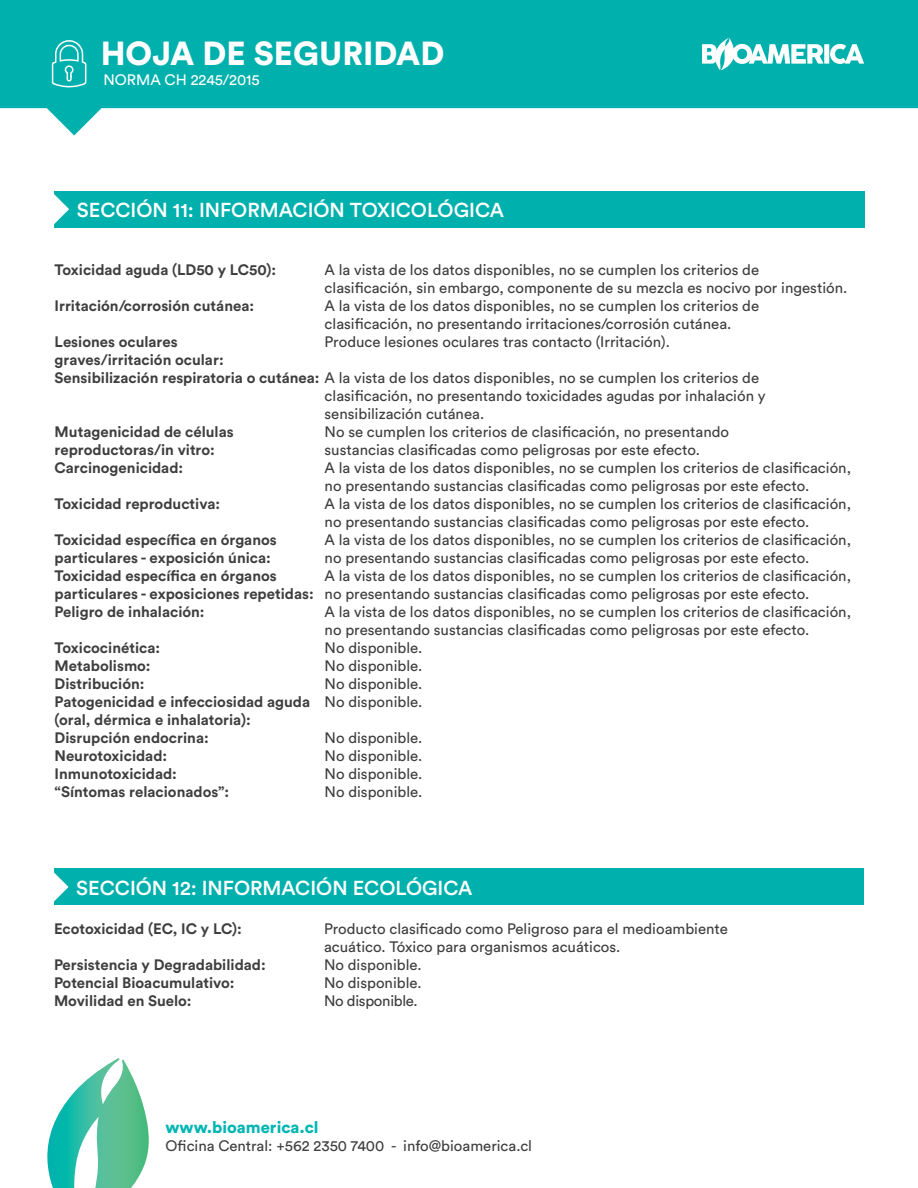
<style>
.page{position:relative;width:918px;height:1188px;background:#fff}
.page>*{position:absolute;margin:0;border:0;box-sizing:border-box;transform-origin:0 0}
.t1{font:900 33px "Circular Std";color:#fff}
.t2{font:500 20.1px "Circular Std";color:#fff}
.t3{font:900 16.5px "Circular Std";color:#00b6b3}
.t4{font:15px/18px "Circular Std";color:#3e3e3f}
.t5{font:700 15px/18px "Circular Std";color:#3e3e3f}
.t6{font:15px "Circular Std";color:#fff}
.t7{font:15px "Circular Std";letter-spacing:-.02em;color:#3e3e3f}
.s1{font-weight:700}
.s2{font-weight:400}
</style>
<div class="page">
<svg style="left:47px;top:1058px;width:102px;height:130px"></svg>
<svg style="left:0;top:0;width:918px;height:136px;fill:#00b0ad"></svg>
<svg style="left:702px;top:38px;width:162px;height:32px"></svg>
<svg style="left:51px;top:39px;width:36px;height:49px"></svg>
<div style="left:55px;top:191px;width:810px;height:36px;background:#00b0ad"></div>
<svg style="left:54px;top:191px;width:15px;height:37px"></svg>
<div style="left:54px;top:869px;width:810px;height:36px;background:#00b0ad"></div>
<svg style="left:54px;top:868px;width:15px;height:34px"></svg>
<h1 class="t1" style="left:101px;top:31px;width:345px">HOJA DE SEGURIDAD</h1>
<p class="t6" style="left:104px;top:70px;width:158px">NORMA CH 2245/2015</p>
<h2 class="t2" style="left:77px;top:197px;width:429px">SECCIÓN 11: INFORMACIÓN TOXICOLÓGICA</h2>
<p class="t5" style="left:55px;top:261px;width:223px">Toxicidad aguda (LD50 y LC50):</p>
<p class="t4" style="left:325px;top:261px;width:524px">A la vista de los datos disponibles, no se cumplen los criterios de clasificación, sin embargo, componente de su mezcla es nocivo por ingestión.</p>
<p class="t5" style="left:55px;top:297px;width:201px">Irritación/corrosión cutánea:</p>
<p class="t4" style="left:325px;top:297px;width:436px">A la vista de los datos disponibles, no se cumplen los criterios de clasificación, no presentando irritaciones/corrosión cutánea.</p>
<p class="t5" style="left:55px;top:333px;width:125px">Lesiones oculares</p>
<p class="t4" style="left:325px;top:333px;width:347px">Produce lesiones oculares tras contacto (Irritación).</p>
<p class="t5" style="left:55px;top:351px;width:171px">graves/irritación ocular:</p>
<p class="t4" style="left:55px;top:369px;width:706px"><span class="s1">Sensibilización respiratoria o cutánea:</span> A la vista de los datos disponibles, no se cumplen los criterios de</p>
<p class="t4" style="left:325px;top:387px;width:443px">clasificación, no presentando toxicidades agudas por inhalación y</p>
<p class="t4" style="left:325px;top:405px;width:161px">sensibilización cutánea.</p>
<p class="t5" style="left:55px;top:423px;width:181px">Mutagenicidad de células</p>
<p class="t4" style="left:325px;top:423px;width:406px">No se cumplen los criterios de clasificación, no presentando</p>
<p class="t5" style="left:55px;top:441px;width:162px">reproductoras/in vitro:</p>
<p class="t4" style="left:325px;top:441px;width:377px">sustancias clasificadas como peligrosas por este efecto.</p>
<p class="t5" style="left:55px;top:459px;width:130px">Carcinogenicidad:</p>
<p class="t4" style="left:325px;top:459px;width:528px">A la vista de los datos disponibles, no se cumplen los criterios de clasificación, no presentando sustancias clasificadas como peligrosas por este efecto.</p>
<p class="t5" style="left:55px;top:495px;width:167px">Toxicidad reproductiva:</p>
<p class="t4" style="left:325px;top:495px;width:528px">A la vista de los datos disponibles, no se cumplen los criterios de clasificación, no presentando sustancias clasificadas como peligrosas por este efecto.</p>
<p class="t5" style="left:55px;top:531px;width:224px">Toxicidad específica en órganos</p>
<p class="t4" style="left:325px;top:531px;width:528px">A la vista de los datos disponibles, no se cumplen los criterios de clasificación,</p>
<p class="t5" style="left:55px;top:549px;width:218px">particulares - exposición única:</p>
<p class="t4" style="left:325px;top:549px;width:486px">no presentando sustancias clasificadas como peligrosas por este efecto.</p>
<p class="t5" style="left:55px;top:567px;width:224px">Toxicidad específica en órganos</p>
<p class="t4" style="left:55px;top:567px;width:798px;text-indent:270px">A la vista de los datos disponibles, no se cumplen los criterios de clasificación, <span class="s1">particulares - exposiciones repetidas:</span> no presentando sustancias clasificadas como peligrosas por este efecto.<br><span class="s1">Peligro de inhalación:</span></p>
<p class="t4" style="left:325px;top:603px;width:528px">A la vista de los datos disponibles, no se cumplen los criterios de clasificación, no presentando sustancias clasificadas como peligrosas por este efecto.</p>
<p class="t5" style="left:55px;top:639px;width:107px">Toxicocinética:</p>
<p class="t4" style="left:325px;top:639px;width:99px">No disponible.</p>
<p class="t5" style="left:55px;top:657px;width:98px">Metabolismo:</p>
<p class="t4" style="left:325px;top:657px;width:99px">No disponible.</p>
<p class="t5" style="left:55px;top:675px;width:91px">Distribución:</p>
<p class="t5" style="left:55px;top:675px;width:369px;text-indent:270px"><span class="s2">No disponible.<br></span>Patogenicidad e infecciosidad aguda <span class="s2">No disponible. </span>(oral, dérmica e inhalatoria):<br>Disrupción endocrina:</p>
<p class="t4" style="left:325px;top:729px;width:99px">No disponible.</p>
<p class="t5" style="left:55px;top:747px;width:114px">Neurotoxicidad:</p>
<p class="t4" style="left:325px;top:747px;width:99px">No disponible.</p>
<p class="t5" style="left:55px;top:765px;width:124px">Inmunotoxicidad:</p>
<p class="t4" style="left:325px;top:765px;width:99px">No disponible.</p>
<p class="t5" style="left:55px;top:783px;width:176px">“Síntomas relacionados”:</p>
<p class="t4" style="left:325px;top:783px;width:99px">No disponible.</p>
<h2 class="t2" style="left:76px;top:875px;width:398px">SECCIÓN 12: INFORMACIÓN ECOLÓGICA</h2>
<p class="t5" style="left:54px;top:920px;width:189px">Ecotoxicidad (EC, IC y LC):</p>
<p class="t4" style="left:324px;top:920px;width:406px">Producto clasificado como Peligroso para el medioambiente acuático. Tóxico para organismos acuáticos.</p>
<p class="t5" style="left:54px;top:956px;width:213px">Persistencia y Degradabilidad:</p>
<p class="t4" style="left:324px;top:956px;width:99px">No disponible.</p>
<p class="t5" style="left:54px;top:974px;width:182px">Potencial Bioacumulativo:</p>
<p class="t4" style="left:324px;top:974px;width:99px">No disponible.</p>
<p class="t5" style="left:54px;top:992px;width:139px">Movilidad en Suelo:</p>
<p class="t7" style="left:324px;top:992px;width:95px">No disponible.</p>
<p class="t3" style="left:166px;top:1117px;width:155px">www.bioamerica.cl</p>
<p class="t4" style="left:166px;top:1137px;width:368px">Oficina Central: +562 2350 7400 - info@bioamerica.cl</p>
</div>
